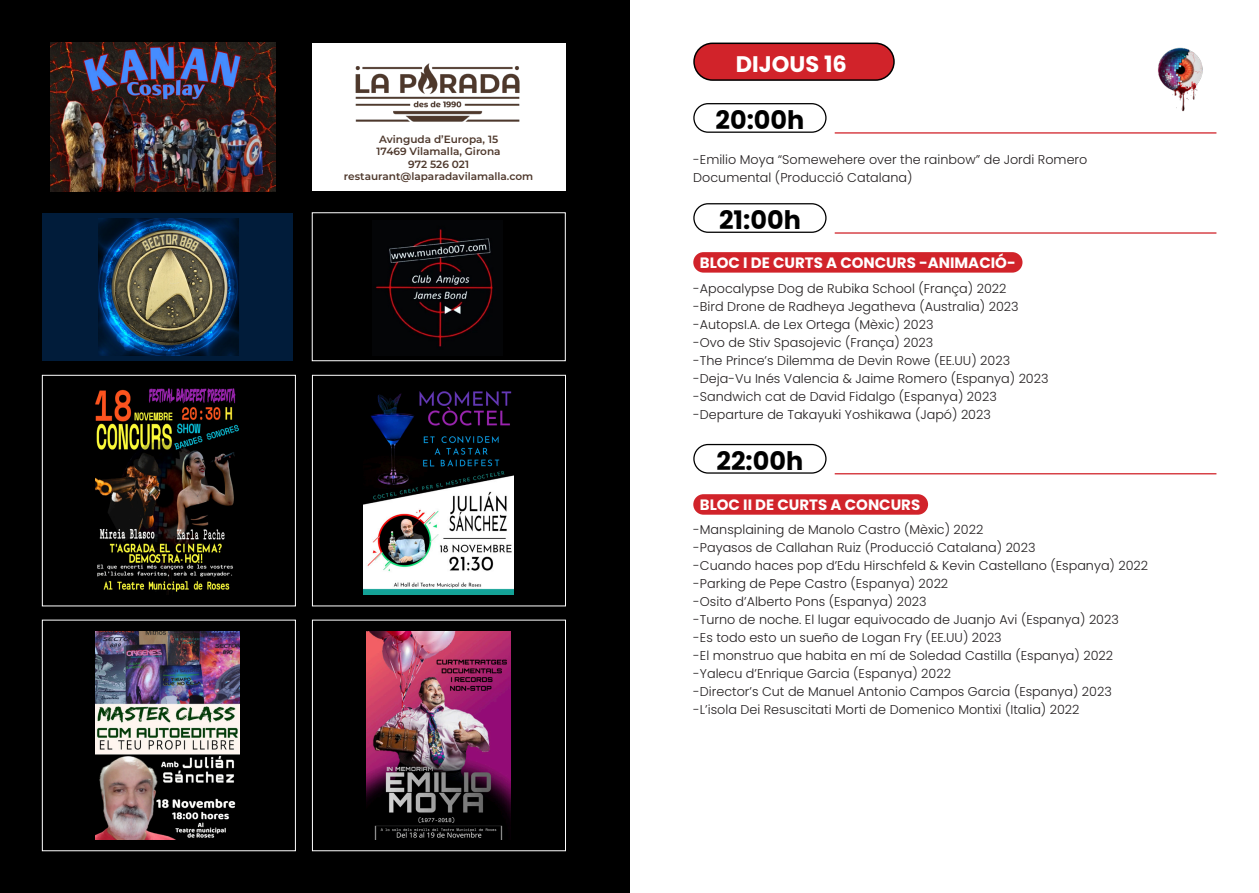
<style>
.page{position:relative;width:1259px;height:893px;background:#fff}
.page>*{position:absolute;margin:0;border:0;box-sizing:border-box;transform-origin:0 0}
.t1{font:700 25.5px "Poppins";color:#000}
.t2{font:700 22.5px "Poppins";color:#fff}
.t3{font:700 15px "Poppins";color:#fff}
.t4{font:300 12.75px "Poppins";color:#231f20}
.t5{font:600 10.5px "Montserrat";color:#4e382c}
</style>
<div class="page">
<div style="left:0;top:0;width:629px;height:893px;background:#000"></div>
<div style="left:693px;top:252px;width:329px;height:21px;background:#d1232a;border-radius:10px"></div>
<hr style="left:834px;top:132px;width:382px;height:2px;background:#d1232a">
<div style="left:693px;top:103px;width:133px;height:30px;border:1px solid #000;border-radius:14px"></div>
<div style="left:693px;top:494px;width:235px;height:21px;background:#d1232a;border-radius:10px"></div>
<hr style="left:834px;top:232px;width:382px;height:2px;background:#d1232a">
<div style="left:693px;top:203px;width:133px;height:30px;border:1px solid #000;border-radius:14px"></div>
<hr style="left:834px;top:473px;width:382px;height:1px;background:#d1232a">
<div style="left:693px;top:444px;width:133px;height:30px;border:1px solid #000;border-radius:14px"></div>
<div style="left:694px;top:43px;width:200px;height:37px;background:#d1232a;border-radius:18px"></div>
<div style="left:693px;top:43px;width:201px;height:38px;border:2px solid #000;border-radius:18px"></div>
<img style="left:1158px;top:47px;width:45px;height:65px">
<div style="left:312px;top:43px;width:253px;height:148px;background:#fff"></div>
<div style="left:312px;top:375px;width:254px;height:231px;background:#000;border:1px solid #fff"></div>
<div style="left:312px;top:620px;width:254px;height:231px;background:#000;border:1px solid #fff"></div>
<img style="left:50px;top:42px;width:226px;height:149px">
<div style="left:42px;top:375px;width:254px;height:231px;background:#000;border:1px solid #fff"></div>
<div style="left:42px;top:620px;width:254px;height:231px;background:#000;border:1px solid #fff"></div>
<img style="left:355px;top:63px;width:165px;height:59px">
<img style="left:96px;top:388px;width:143px;height:206px">
<img style="left:364px;top:391px;width:149px;height:204px">
<img style="left:96px;top:632px;width:143px;height:207px">
<img style="left:367px;top:632px;width:143px;height:207px">
<div style="left:42px;top:213px;width:251px;height:148px;background:#011c3a"></div>
<img style="left:98px;top:218px;width:141px;height:137px">
<img style="left:375px;top:228px;width:120px;height:119px">
<p class="t5" style="left:379px;top:131px;width:120px">Avinguda d’Europa, 15</p>
<p class="t5" style="left:377px;top:144px;width:126px">17469 Vilamalla, Girona</p>
<p class="t5" style="left:408px;top:157px;width:62px">972 526 021</p>
<p class="t5" style="left:344px;top:169px;width:191px">restaurant@laparadavilamalla.com</p>
<p class="t2" style="left:736px;top:51px;width:112px">DIJOUS 16</p>
<p class="t1" style="left:715px;top:105px;width:90px">20:00h</p>
<p class="t4" style="left:693px;top:153px;width:395px">-Emilio Moya “Somewehere over the rainbow” de Jordi Romero</p>
<p class="t4" style="left:693px;top:171px;width:221px">Documental (Producció Catalana)</p>
<p class="t1" style="left:719px;top:205px;width:83px">21:00h</p>
<p class="t3" style="left:700px;top:254px;width:317px">BLOC I DE CURTS A CONCURS -ANIMACIÓ-</p>
<p class="t4" style="left:693px;top:281px;width:315px">-Apocalypse Dog de Rubika School (França) 2022</p>
<p class="t4" style="left:693px;top:299px;width:327px">-Bird Drone de Radheya Jegatheva (Australia) 2023</p>
<p class="t4" style="left:693px;top:317px;width:242px">-AutopsI.A. de Lex Ortega (Mèxic) 2023</p>
<p class="t4" style="left:693px;top:335px;width:241px">-Ovo de Stiv Spasojevic (França) 2023</p>
<p class="t4" style="left:693px;top:353px;width:318px">-The Prince’s Dilemma de Devin Rowe (EE.UU) 2023</p>
<p class="t4" style="left:693px;top:371px;width:357px">-Deja-Vu Inés Valencia &amp; Jaime Romero (Espanya) 2023</p>
<p class="t4" style="left:693px;top:389px;width:305px">-Sandwich cat de David Fidalgo (Espanya) 2023</p>
<p class="t4" style="left:693px;top:407px;width:299px">-Departure de Takayuki Yoshikawa (Japó) 2023</p>
<p class="t1" style="left:716px;top:446px;width:88px">22:00h</p>
<p class="t3" style="left:700px;top:496px;width:222px">BLOC II DE CURTS A CONCURS</p>
<p class="t4" style="left:693px;top:522px;width:291px">-Mansplaining de Manolo Castro (Mèxic) 2022</p>
<p class="t4" style="left:693px;top:540px;width:344px">-Payasos de Callahan Ruiz (Producció Catalana) 2023</p>
<p class="t4" style="left:693px;top:558px;width:456px">-Cuando haces pop d’Edu Hirschfeld &amp; Kevin Castellano (Espanya) 2022</p>
<p class="t4" style="left:693px;top:576px;width:256px">-Parking de Pepe Castro (Espanya) 2022</p>
<p class="t4" style="left:693px;top:594px;width:235px">-Osito d’Alberto Pons (Espanya) 2023</p>
<p class="t4" style="left:693px;top:612px;width:427px">-Turno de noche. El lugar equivocado de Juanjo Avi (Espanya) 2023</p>
<p class="t4" style="left:693px;top:630px;width:310px">-Es todo esto un sueño de Logan Fry (EE.UU) 2023</p>
<p class="t4" style="left:693px;top:648px;width:421px">-El monstruo que habita en mí de Soledad Castilla (Espanya) 2022</p>
<p class="t4" style="left:693px;top:666px;width:259px">-Yalecu d’Enrique Garcia (Espanya) 2022</p>
<p class="t4" style="left:693px;top:684px;width:420px">-Director’s Cut de Manuel Antonio Campos Garcia (Espanya) 2023</p>
<p class="t4" style="left:693px;top:702px;width:388px">-L’isola Dei Resuscitati Morti de Domenico Montixi (Italia) 2022</p>
</div>
